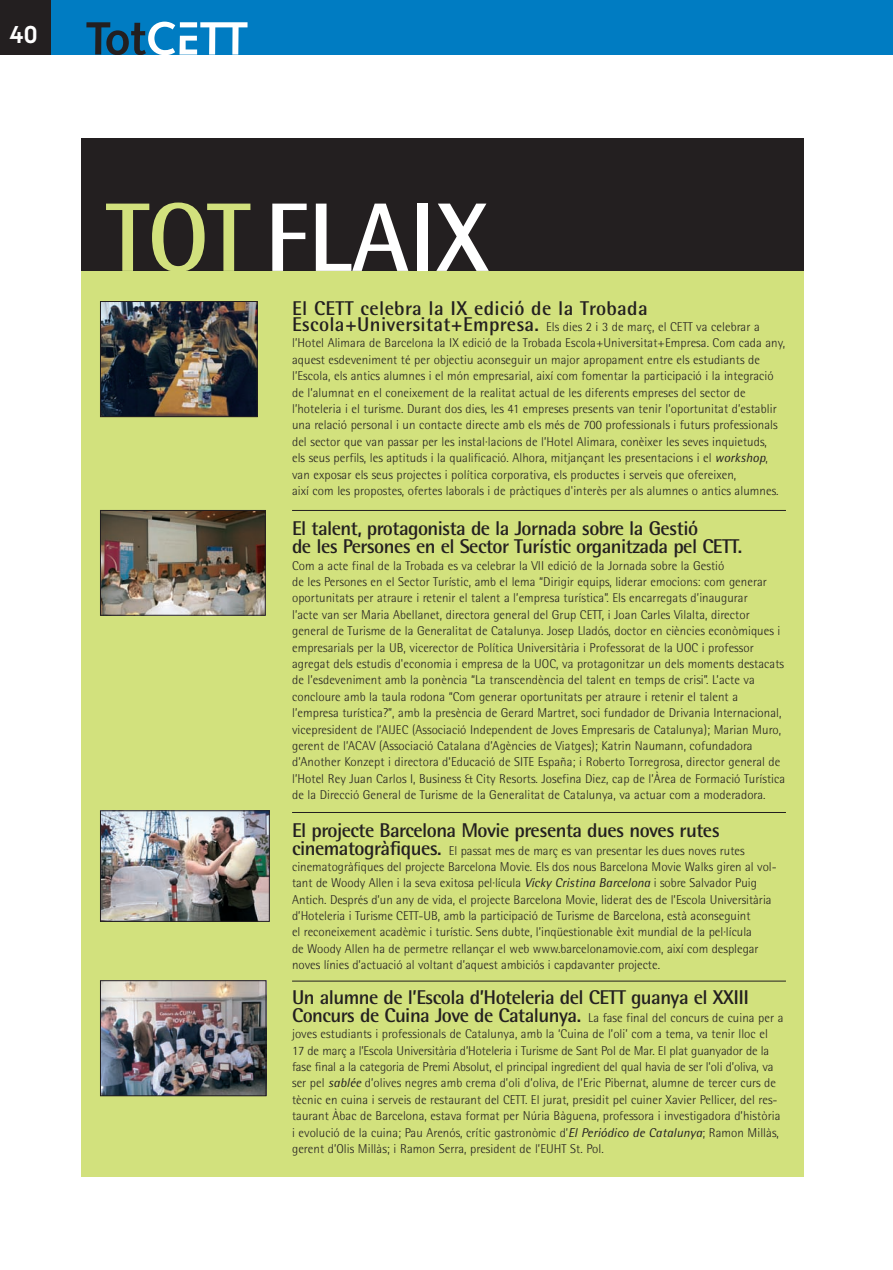
<style>
.page{position:relative;width:893px;height:1270px;background:#fff}
.page>*{position:absolute;margin:0;border:0;box-sizing:border-box;transform-origin:0 0}
.t1{font:700 97.5px "Rotis Semi Sans";color:#fff}
.t2{font:27px "Insignia";color:#fff}
.t3{font:700 19.95px/17.9px "Rotis Semi Sans";letter-spacing:-.025em;color:#231f20}
.t4{font:700 19.95px "Rotis Semi Sans";letter-spacing:.015em;color:#231f20}
.t5{font:300 12.75px/16.4px "Rotis Semi Sans";letter-spacing:.005em;color:#231f20}
.s1{color:#d2e17d}
.s2{font-weight:700;font-size:19.95px}
.s3{font-weight:400;font-style:italic}
</style>
<div class="page">
<div style="left:0;top:0;width:893px;height:55px;background:#007cc2"></div>
<svg style="left:86px;top:22px;width:162px;height:33px"></svg>
<div style="left:0;top:0;width:51px;height:55px;background:#231f20"></div>
<div style="left:81px;top:138px;width:723px;height:1038px;background:#d2e17d"></div>
<div style="left:81px;top:138px;width:723px;height:133px;background:#231f20"></div>
<hr style="left:292px;top:510px;width:494px;height:1px;background:#231f20">
<hr style="left:292px;top:812px;width:494px;height:1px;background:#231f20">
<hr style="left:292px;top:980px;width:494px;height:1px;background:#231f20">
<img style="left:102px;top:982px;width:162px;height:111px">
<div style="left:100px;top:980px;width:166px;height:115px;border:1px solid #231f20"></div>
<img style="left:102px;top:303px;width:154px;height:112px">
<div style="left:100px;top:301px;width:158px;height:116px;border:1px solid #231f20"></div>
<img style="left:102px;top:512px;width:162px;height:101px">
<div style="left:100px;top:510px;width:166px;height:105px;border:1px solid #231f20"></div>
<img style="left:102px;top:812px;width:166px;height:107px">
<div style="left:100px;top:810px;width:170px;height:111px;border:1px solid #231f20"></div>
<h2 class="t2" style="left:9px;top:26px;width:30px">40</h2>
<h1 class="t1" style="left:106px;top:203px;width:384px"><span class="s1">TOT</span> FLAIX</h1>
<h3 class="t4" style="left:292px;top:301px;width:357px">El CETT celebra la IX edició de la Trobada</h3>
<p class="t5" style="left:292px;top:320px;width:494px"><span class="s2">Escola+Universitat+Empresa.</span> Els dies 2 i 3 de març, el CETT va celebrar a l’Hotel Alimara de Barcelona la IX edició de la Trobada Escola+Universitat+Empresa. Com cada any, aquest esdeveniment té per objectiu aconseguir un major apropament entre els estudiants de l’Escola, els antics alumnes i el món empresarial, així com fomentar la participació i la integració de l’alumnat en el coneixement de la realitat actual de les diferents empreses del sector de l’hoteleria i el turisme. Durant dos dies, les 41 empreses presents van tenir l’oportunitat d’establir una relació personal i un contacte directe amb els més de 700 professionals i futurs professionals del sector que van passar per les instal·lacions de l’Hotel Alimara, conèixer les seves inquietuds,<br>els seus perfils, les aptituds i la qualificació. Alhora, mitjançant les presentacions i el <span class="s3">workshop</span>, van exposar els seus projectes i política corporativa, els productes i serveis que ofereixen,<br>així com les propostes, ofertes laborals i de pràctiques d'interès per als alumnes o antics alumnes.</p>
<h3 class="t3" style="left:292px;top:521px;width:452px">El talent, protagonista de la Jornada sobre la Gestió<br>de les Persones en el Sector Turístic organitzada pel CETT.</h3>
<p class="t5" style="left:292px;top:558px;width:495px">Com a acte final de la Trobada es va celebrar la VII edició de la Jornada sobre la Gestió<br>de les Persones en el Sector Turístic, amb el lema “Dirigir equips, liderar emocions: com generar oportunitats per atraure i retenir el talent a l’empresa turística”. Els encarregats d’inaugurar<br>l’acte van ser Maria Abellanet, directora general del Grup CETT, i Joan Carles Vilalta, director general de Turisme de la Generalitat de Catalunya. Josep Lladós, doctor en ciències econòmiques i empresarials per la UB, vicerector de Política Universitària i Professorat de la UOC i professor agregat dels estudis d'economia i empresa de la UOC, va protagonitzar un dels moments destacats de l’esdeveniment amb la ponència “La transcendència del talent en temps de crisi”. L’acte va concloure amb la taula rodona “Com generar oportunitats per atraure i retenir el talent a l’empresa turística?”, amb la presència de Gerard Martret, soci fundador de Drivania Internacional, vicepresident de l’AIJEC (Associació Independent de Joves Empresaris de Catalunya); Marian Muro, gerent de l’ACAV (Associació Catalana d’Agències de Viatges); Katrin Naumann, cofundadora d’Another Konzept i directora d’Educació de SITE España; i Roberto Torregrosa, director general de l’Hotel Rey Juan Carlos I, Business &amp; City Resorts. Josefina Diez, cap de l’Àrea de Formació Turística de la Direcció General de Turisme de la Generalitat de Catalunya, va actuar com a moderadora.</p>
<h3 class="t3" style="left:292px;top:823px;width:429px">El projecte Barcelona Movie presenta dues noves rutes</h3>
<p class="t5" style="left:292px;top:843px;width:486px"><span class="s2">cinematogràfiques.</span> El passat mes de març es van presentar les dues noves rutes cinematogràfiques del projecte Barcelona Movie. Els dos nous Barcelona Movie Walks giren al vol&shy;tant de Woody Allen i la seva exitosa pel·lícula <span class="s3">Vicky Cristina Barcelona</span> i sobre Salvador Puig Antich. Després d’un any de vida, el projecte Barcelona Movie, liderat des de l’Escola Universitària d’Hoteleria i Turisme CETT-UB, amb la participació de Turisme de Barcelona, està aconseguint<br>el reconeixement acadèmic i turístic. Sens dubte, l’inqüestionable èxit mundial de la pel·lícula<br>de Woody Allen ha de permetre rellançar el web www.barcelonamovie.com, així com desplegar noves línies d’actuació al voltant d’aquest ambiciós i capdavanter projecte.</p>
<h3 class="t3" style="left:292px;top:990px;width:458px">Un alumne de l’Escola d’Hoteleria del CETT guanya el XXIII</h3>
<p class="t5" style="left:292px;top:1010px;width:493px"><span class="s2">Concurs de Cuina Jove de Catalunya.</span> La fase final del concurs de cuina per a joves estudiants i professionals de Catalunya, amb la ‘Cuina de l’oli’ com a tema, va tenir lloc el<br>17 de març a l’Escola Universitària d’Hoteleria i Turisme de Sant Pol de Mar. El plat guanyador de la fase final a la categoria de Premi Absolut, el principal ingredient del qual havia de ser l’oli d’oliva, va ser pel <span class="s3">sablée</span> d’olives negres amb crema d’oli d’oliva, de l’Eric Pibernat, alumne de tercer curs de tècnic en cuina i serveis de restaurant del CETT. El jurat, presidit pel cuiner Xavier Pellicer, del res&shy;taurant Àbac de Barcelona, estava format per Núria Bàguena, professora i investigadora d’història i evolució de la cuina; Pau Arenós, crític gastronòmic d’<span class="s3">El Periódico de Catalunya</span>; Ramon Millàs, gerent d’Olis Millàs; i Ramon Serra, president de l’EUHT St. Pol.</p>
</div>
